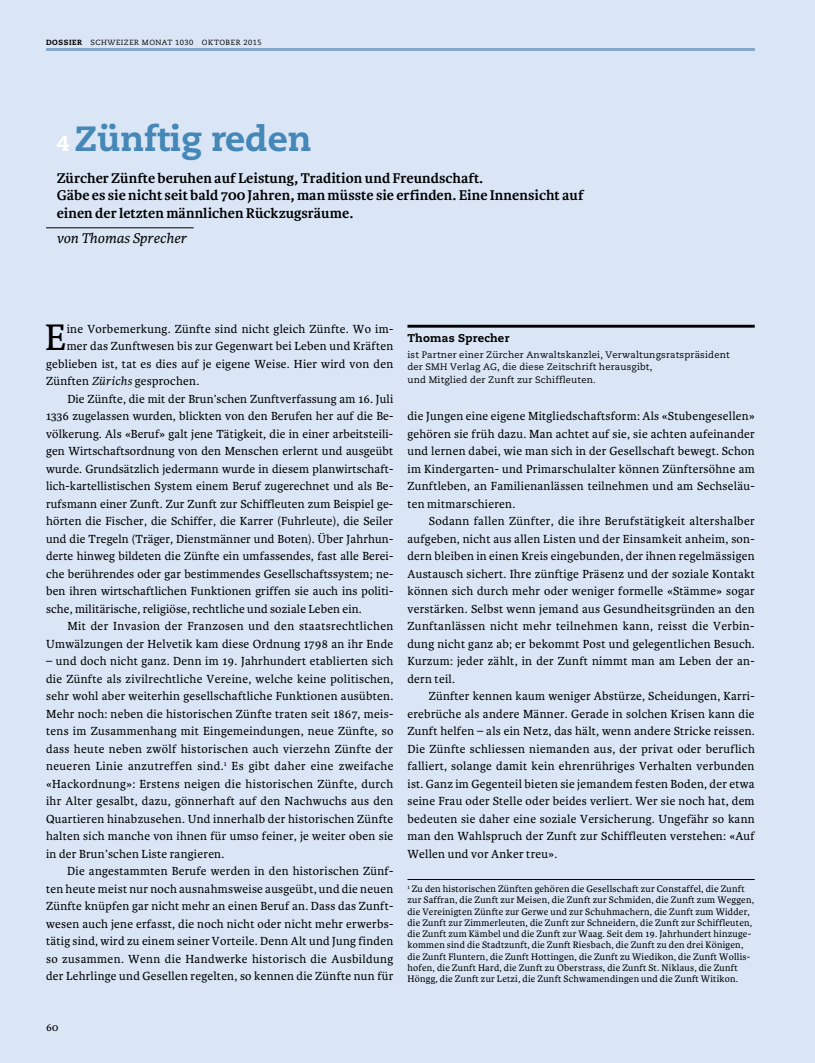
<style>
.page{position:relative;width:815px;height:1063px;background:#dae6f6}
.page>*{position:absolute;margin:0;border:0;box-sizing:border-box;transform-origin:0 0}
.t1{font:39.38px "Karmina Basic";color:#000}
.t2{font:800 35px "Caecilia";color:#4587b7}
.t3{font:700 15px/17.5px "Karmina Basic";color:#000}
.t4{font:italic 15px "Karmina";color:#000}
.t5{font:12.5px/17.5px "Karmina Basic";letter-spacing:.01em;color:#000;text-align:justify}
.t6{font:12.5px "Karmina Basic";letter-spacing:.03em;color:#000}
.t7{font:800 11.25px "Caecilia";letter-spacing:.02em;color:#000}
.t8{font:11.25px "Karmina Basic";color:#000}
.t9{font:10px/11.2px "Karmina Basic";letter-spacing:.02em;color:#000}
.t10{font:9.38px/12.5px "Caecilia";letter-spacing:.02em;color:#000}
.t11{font:7.5px "Caecilia";letter-spacing:.07em;color:#000}
.s1{font-weight:800}
.s2{font-size:21.25px;color:#fff}
.s3{font-style:italic}
</style>
<div class="page">
<hr style="left:46px;top:49px;width:709px;height:2px;background:#85a8cc">
<hr style="left:407px;top:325px;width:348px;height:3px;background:#000">
<hr style="left:46px;top:227px;width:148px;height:1px;background:#000">
<hr style="left:407px;top:879px;width:348px;height:1px;background:#000">
<p class="t11" style="left:46px;top:38px;width:217px"><span class="s1">Dossier</span> Schweizer Monat 1030 Oktober 2015</p>
<h2 class="t2" style="left:57px;top:117px;width:257px"><span class="s2">4</span> Zünftig reden</h2>
<p class="t3" style="left:57px;top:170px;width:528px">Zürcher Zünfte beruhen auf Leistung, Tradition und Freundschaft.<br>Gäbe es sie nicht seit bald 700 Jahren, man müsste sie erfinden. Eine Innensicht auf einen der letzten männlichen Rückzugsräume.</p>
<p class="t4" style="left:57px;top:229px;width:131px">von Thomas Sprecher</p>
<h1 class="t1" style="left:45px;top:316px;width:23px">E</h1>
<p class="t5" style="left:67px;top:320px;width:328px">ine Vorbemerkung. Zünfte sind nicht gleich Zünfte. Wo im-</p>
<p class="t5" style="left:67px;top:338px;width:328px">mer das Zunftwesen bis zur Gegenwart bei Leben und Kräften</p>
<p class="t5" style="left:46px;top:355px;width:349px">geblieben ist, tat es dies auf je eigene Weise. Hier wird von den</p>
<p class="t5" style="left:46px;top:373px;width:155px">Zünften <span class="s3">Zürichs</span> gesprochen.</p>
<p class="t5" style="left:67px;top:390px;width:328px">Die Zünfte, die mit der Brun’schen Zunftverfassung am 16. Juli</p>
<p class="t5" style="left:46px;top:408px;width:349px">1336 zugelassen wurden, blickten von den Berufen her auf die Be-</p>
<p class="t5" style="left:46px;top:425px;width:349px">völkerung. Als «Beruf» galt jene Tätigkeit, die in einer arbeitsteili-</p>
<p class="t5" style="left:46px;top:443px;width:349px">gen Wirtschaftsordnung von den Menschen erlernt und ausgeübt</p>
<p class="t5" style="left:46px;top:460px;width:349px">wurde. Grundsätzlich jedermann wurde in diesem planwirtschaft-</p>
<p class="t5" style="left:46px;top:478px;width:349px">lich-kartellistischen System einem Beruf zugerechnet und als Be-</p>
<p class="t5" style="left:46px;top:495px;width:349px">rufsmann einer Zunft. Zur Zunft zur Schiffleuten zum Beispiel ge-</p>
<p class="t5" style="left:46px;top:513px;width:349px">hörten die Fischer, die Schiffer, die Karrer (Fuhrleute), die Seiler</p>
<p class="t5" style="left:46px;top:530px;width:349px">und die Tregeln (Träger, Dienstmänner und Boten). Über Jahrhun-</p>
<p class="t5" style="left:46px;top:548px;width:349px">derte hinweg bildeten die Zünfte ein umfassendes, fast alle Berei-</p>
<p class="t5" style="left:46px;top:565px;width:349px">che berührendes oder gar bestimmendes Gesellschaftssystem; ne-</p>
<p class="t5" style="left:46px;top:583px;width:349px">ben ihren wirtschaftlichen Funktionen griffen sie auch ins politi-</p>
<p class="t5" style="left:46px;top:600px;width:317px">sche, militärische, religiöse, rechtliche und soziale Leben ein.</p>
<p class="t6" style="left:67px;top:619px;width:328px">Mit der Invasion der Franzosen und den staatsrechtlichen</p>
<p class="t5" style="left:46px;top:635px;width:349px">Umwälzungen der Helvetik kam diese Ordnung 1798 an ihr Ende</p>
<p class="t5" style="left:46px;top:653px;width:349px">– und doch nicht ganz. Denn im 19. Jahrhundert etablierten sich die Zünfte als zivilrechtliche Vereine, welche keine politischen, sehr wohl aber weiterhin gesellschaftliche Funktionen ausübten.<br>Mehr noch: neben die historischen Zünfte traten seit 1867, meis&shy;tens im Zusammenhang mit Eingemeindungen, neue Zünfte, so dass heute neben zwölf historischen auch vierzehn Zünfte der neueren Linie anzutreffen sind.<sup>1</sup> Es gibt daher eine zweifache «Hackordnung»: Erstens neigen die historischen Zünfte, durch ihr Alter gesalbt, dazu, gönnerhaft auf den Nachwuchs aus den Quartieren hinabzusehen. Und innerhalb der historischen Zünfte halten sich manche von ihnen für umso feiner, je weiter oben sie in der Brun’schen Liste rangieren.</p>
<p class="t5" style="left:46px;top:863px;width:349px;text-indent:21px">Die angestammten Berufe werden in den historischen Zünf&shy;ten heute meist nur noch ausnahmsweise ausgeübt, und die neuen Zünfte knüpfen gar nicht mehr an einen Beruf an. Dass das Zunft&shy;wesen auch jene erfasst, die noch nicht oder nicht mehr erwerbs&shy;tätig sind, wird zu einem seiner Vorteile. Denn Alt und Jung finden so zusammen. Wenn die Handwerke historisch die Ausbildung der Lehrlinge und Gesellen regelten, so kennen die Zünfte nun für</p>
<p class="t7" style="left:407px;top:331px;width:104px">Thomas Sprecher</p>
<p class="t10" style="left:407px;top:349px;width:324px">ist Partner einer Zürcher Anwaltskanzlei, Verwaltungsratspräsident der SMH Verlag AG, die diese Zeitschrift herausgibt,<br>und Mitglied der Zunft zur Schiffleuten.</p>
<p class="t5" style="left:407px;top:408px;width:349px">die Jungen eine eigene Mitgliedschaftsform: Als «Stubengesellen» gehören sie früh dazu. Man achtet auf sie, sie achten aufeinander und lernen dabei, wie man sich in der Gesellschaft bewegt. Schon im Kindergarten- und Primarschulalter können Zünftersöhne am Zunftleben, an Familienanlässen teilnehmen und am Sechseläu&shy;ten mitmarschieren.</p>
<p class="t5" style="left:407px;top:513px;width:349px;text-indent:21px">Sodann fallen Zünfter, die ihre Berufstätigkeit altershalber aufgeben, nicht aus allen Listen und der Einsamkeit anheim, son&shy;dern bleiben in einen Kreis eingebunden, der ihnen regelmässigen Austausch sichert. Ihre zünftige Präsenz und der soziale Kontakt können sich durch mehr oder weniger formelle «Stämme» sogar verstärken. Selbst wenn jemand aus Gesundheitsgründen an den Zunftanlässen nicht mehr teilnehmen kann, reisst die Verbin&shy;dung nicht ganz ab; er bekommt Post und gelegentlichen Besuch.<br>Kurzum: jeder zählt, in der Zunft nimmt man am Leben der an&shy;dern teil.</p>
<p class="t5" style="left:407px;top:688px;width:349px;text-indent:21px">Zünfter kennen kaum weniger Abstürze, Scheidungen, Karri&shy;erebrüche als andere Männer. Gerade in solchen Krisen kann die Zunft helfen – als ein Netz, das hält, wenn andere Stricke reissen.<br>Die Zünfte schliessen niemanden aus, der privat oder beruflich falliert, solange damit kein ehrenrühriges Verhalten verbunden ist. Ganz im Gegenteil bieten sie jemandem festen Boden, der etwa seine Frau oder Stelle oder beides verliert. Wer sie noch hat, dem bedeuten sie daher eine soziale Versicherung. Ungefähr so kann man den Wahlspruch der Zunft zur Schiffleuten verstehen: «Auf Wellen und vor Anker treu».</p>
<p class="t9" style="left:407px;top:883px;width:348px"><sup>1</sup> Zu den historischen Zünften gehören die Gesellschaft zur Constaffel, die Zunft zur Saffran, die Zunft zur Meisen, die Zunft zur Schmiden, die Zunft zum Weggen, die Vereinigten Zünfte zur Gerwe und zur Schuhmachern, die Zunft zum Widder, die Zunft zur Zimmerleuten, die Zunft zur Schneidern, die Zunft zur Schiffleuten, die Zunft zum Kämbel und die Zunft zur Waag. Seit dem 19. Jahrhundert hinzuge&shy;kommen sind die Stadtzunft, die Zunft Riesbach, die Zunft zu den drei Königen, die Zunft Fluntern, die Zunft Hottingen, die Zunft zu Wiedikon, die Zunft Wollis&shy;hofen, die Zunft Hard, die Zunft zu Oberstrass, die Zunft St. Niklaus, die Zunft Höngg, die Zunft zur Letzi, die Zunft Schwamendingen und die Zunft Witikon.</p>
<p class="t8" style="left:46px;top:1021px;width:14px">60</p>
</div>
